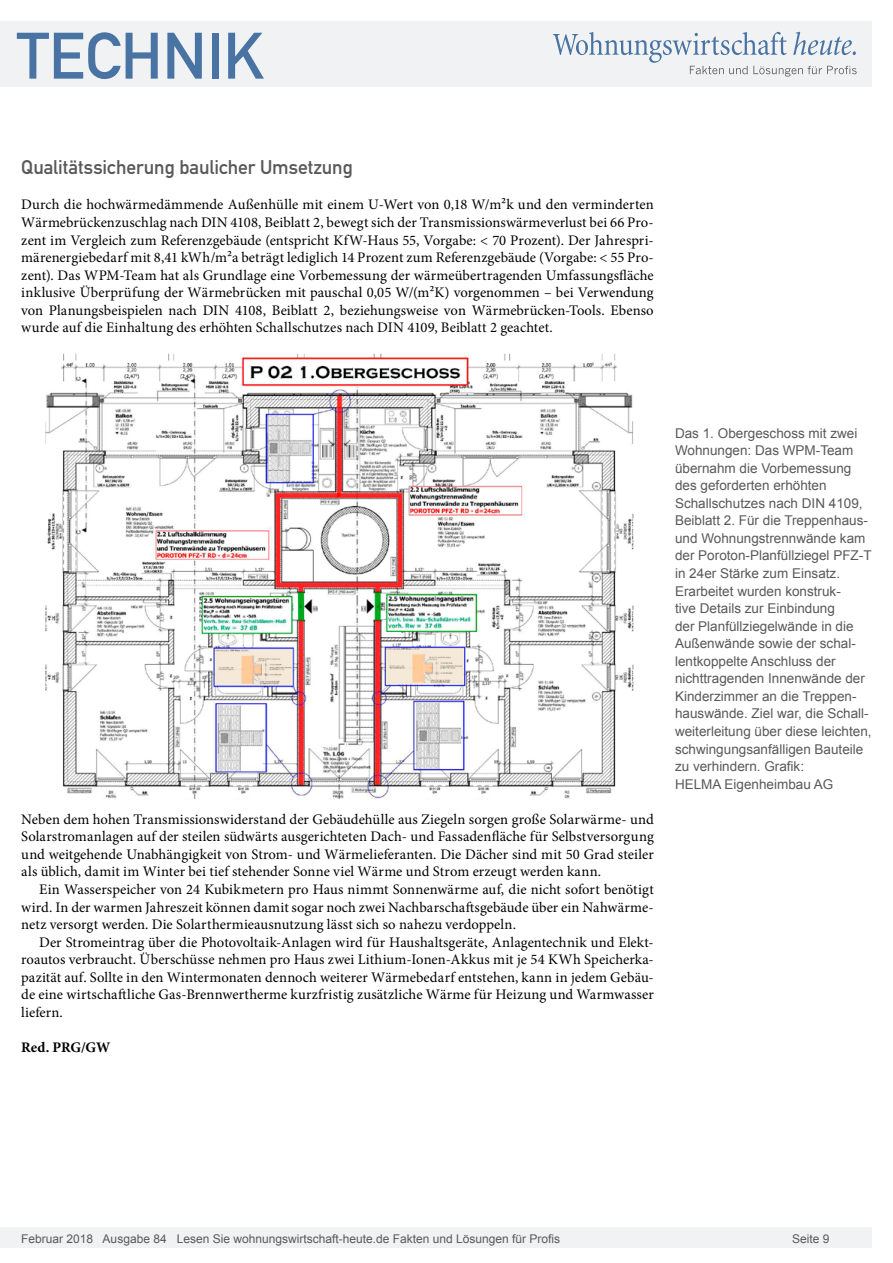
<style>
.page{position:relative;width:893px;height:1263px;background:#fff}
.page>*{position:absolute;margin:0;border:0;box-sizing:border-box;transform-origin:0 0}
.t1{font:64.5px "DIN Mittelschrift";color:#4973a3}
.Überschrift_Grau{font:19.5px "DIN Mittelschrift";letter-spacing:-.005em;color:#595959}
.Fließtext_erste_Zeil{font:14.7px/17.5px "Minion Pro";letter-spacing:.005em;color:#000;text-align:justify}
.Fliesstext{font:14.7px/17.5px "Minion Pro";letter-spacing:.01em;color:#000;text-align:justify}
.AUTOR{font:700 14.7px "Minion Pro";color:#000}
.Bildunterschrift{font:13.5px/17.5px "Arial";color:#595959}
.t2{font:12px "Arial";color:#595959}
</style>
<div class="page">
<div style="left:0;top:1227px;width:872px;height:20px;background:#f1f2f3"></div>
<div style="left:0;top:21px;width:872px;height:66px;background:#f1f2f3"></div>
<svg style="left:553px;top:32px;width:304px;height:45px"></svg>
<img style="left:45px;top:353px;width:589px;height:447px">
<h1 class="t1" style="left:17px;top:18px;width:249px">TECHNIK</h1>
<p class="Überschrift_Grau" style="left:21px;top:156px;width:333px">Qualitätssicherung baulicher Umsetzung</p>
<p class="Fließtext_erste_Zeil" style="left:21px;top:196px;width:634px">Durch die hochwärmedämmende Außenhülle mit einem U-Wert von 0,18 W/m²k und den verminderten Wärmebrückenzuschlag nach DIN 4108, Beiblatt 2, bewegt sich der Transmissionswärmeverlust bei 66 Pro&shy;zent im Vergleich zum Referenzgebäude (entspricht KfW-Haus 55, Vorgabe: &lt; 70 Prozent). Der Jahrespri&shy;märenergiebedarf mit 8,41 kWh/m²a beträgt lediglich 14 Prozent zum Referenzgebäude (Vorgabe: &lt; 55 Pro&shy;zent). Das WPM-Team hat als Grundlage eine Vorbemessung der wärmeübertragenden Umfassungsfläche inklusive Überprüfung der Wärmebrücken mit pauschal 0,05 W/(m²K) vorgenommen – bei Verwendung von Planungsbeispielen nach DIN 4108, Beiblatt 2, beziehungsweise von Wärmebrücken-Tools. Ebenso wurde auf die Einhaltung des erhöhten Schallschutzes nach DIN 4109, Beiblatt 2 geachtet.</p>
<p class="Fließtext_erste_Zeil" style="left:21px;top:810px;width:634px">Neben dem hohen Transmissionswiderstand der Gebäudehülle aus Ziegeln sorgen große Solarwärme- und Solarstromanlagen auf der steilen südwärts ausgerichteten Dach- und Fassadenfläche für Selbstversorgung und weitgehende Unabhängigkeit von Strom- und Wärmelieferanten. Die Dächer sind mit 50 Grad steiler als üblich, damit im Winter bei tief stehender Sonne viel Wärme und Strom erzeugt werden kann.</p>
<p class="Fliesstext" style="left:21px;top:880px;width:634px;text-indent:18px">Ein Wasserspeicher von 24 Kubikmetern pro Haus nimmt Sonnenwärme auf, die nicht sofort benötigt wird. In der warmen Jahreszeit können damit sogar noch zwei Nachbarschaftsgebäude über ein Nahwärme&shy;netz versorgt werden. Die Solarthermieausnutzung lässt sich so nahezu verdoppeln.</p>
<p class="Fliesstext" style="left:21px;top:933px;width:634px;text-indent:18px">Der Stromeintrag über die Photovoltaik-Anlagen wird für Haushaltsgeräte, Anlagentechnik und Elekt&shy;roautos verbraucht. Überschüsse nehmen pro Haus zwei Lithium-Ionen-Akkus mit je 54 KWh Speicherka&shy;pazität auf. Sollte in den Wintermonaten dennoch weiterer Wärmebedarf entstehen, kann in jedem Gebäu&shy;de eine wirtschaftliche Gas-Brennwertherme kurzfristig zusätzliche Wärme für Heizung und Warmwasser liefern.</p>
<p class="AUTOR" style="left:21px;top:1037px;width:91px">Red. PRG/GW</p>
<p class="Bildunterschrift" style="left:675px;top:424px;width:198px">Das 1. Obergeschoss mit zwei<br>Wohnungen: Das WPM-Team übernahm die Vorbemessung des geforderten erhöhten<br>Schallschutzes nach DIN 4109,<br>Beiblatt 2. Für die Treppenhaus&shy;und Wohnungstrennwände kam der Poroton-Planfüllziegel PFZ-T in 24er Stärke zum Einsatz.<br>Erarbeitet wurden konstruk-<br>tive Details zur Einbindung<br>der Planfüllziegelwände in die<br>Außenwände sowie der schal&shy;lentkoppelte Anschluss der nichttragenden Innenwände der<br>Kinderzimmer an die Treppen&shy;hauswände. Ziel war, die Schall&shy;weiterleitung über diese leichten, schwingungsanfälligen Bauteile zu verhindern. Grafik:<br>HELMA Eigenheimbau AG</p>
<p class="t2" style="left:21px;top:1230px;width:540px">Februar 2018 Ausgabe 84 Lesen Sie wohnungswirtschaft-heute.de Fakten und Lösungen für Profis</p>
<p class="t2" style="left:792px;top:1231px;width:39px">Seite 9</p>
</div>
